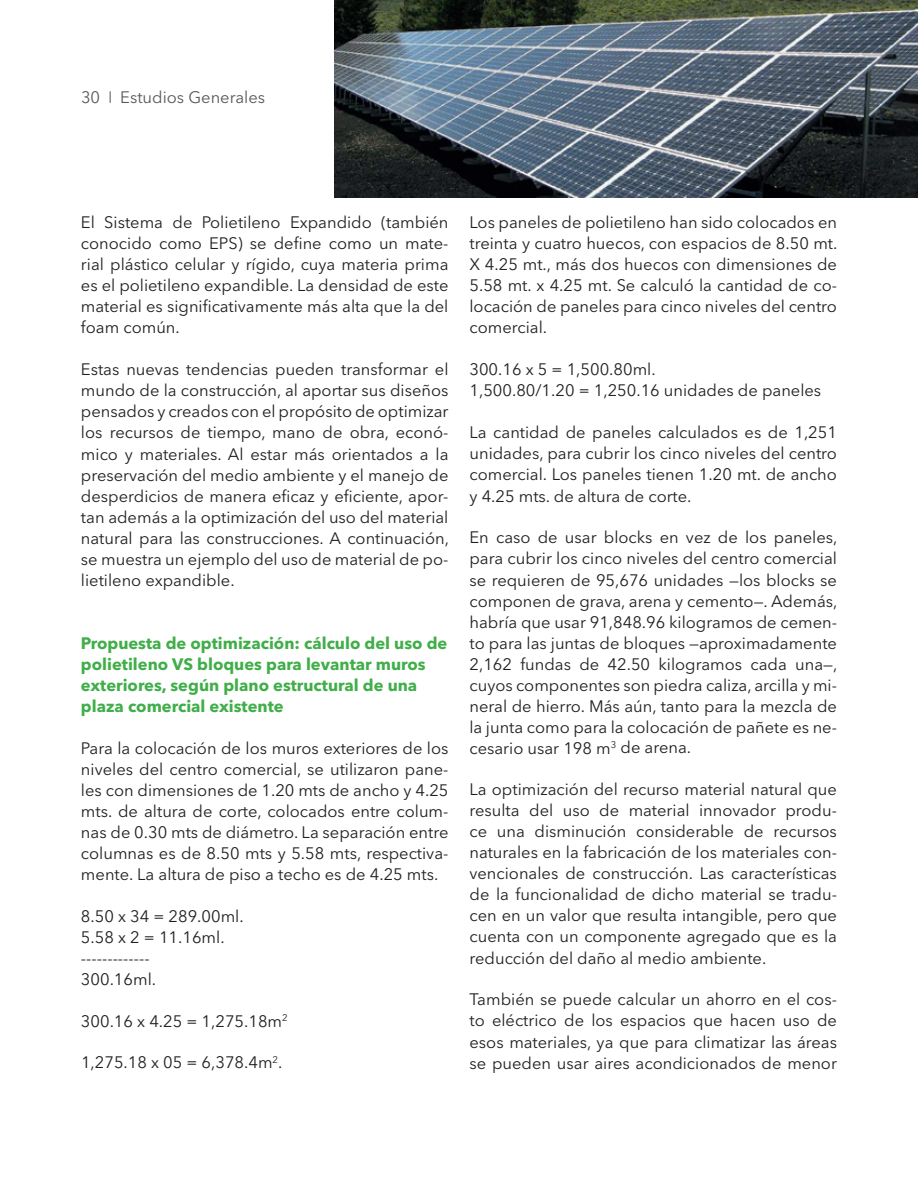
<style>
.page{position:relative;width:918px;height:1188px;background:#fff}
.page>*{position:absolute;margin:0;border:0;box-sizing:border-box;transform-origin:0 0}
.t1{font:16.5px/21px "Avenir Next LT Pro";color:#231f20;text-align:justify}
.t2{font:700 16.5px/21px "Avenir Next LT Pro";color:#40ae49}
.t3{font:16.5px "Avenir Next LT Pro";color:#57585a}
</style>
<div class="page">
<img style="left:335px;top:0;width:583px;height:198px">
<p class="t3" style="left:81px;top:88px;width:186px">30 <sup>|</sup> Estudios Generales</p>
<p class="t1" style="left:81px;top:212px;width:369px">El Sistema de Polietileno Expandido (también conocido como EPS) se define como un mate&shy;rial plástico celular y rígido, cuya materia prima es el polietileno expandible. La densidad de este material es significativamente más alta que la del foam común.</p>
<p class="t1" style="left:81px;top:359px;width:369px">Estas nuevas tendencias pueden transformar el mundo de la construcción, al aportar sus diseños pensados y creados con el propósito de optimizar los recursos de tiempo, mano de obra, econó&shy;mico y materiales. Al estar más orientados a la preservación del medio ambiente y el manejo de desperdicios de manera eficaz y eficiente, apor&shy;tan además a la optimización del uso del material natural para las construcciones. A continuación, se muestra un ejemplo del uso de material de po&shy;lietileno expandible.</p>
<p class="t2" style="left:81px;top:632px;width:368px">Propuesta de optimización: cálculo del uso de polietileno VS bloques para levantar muros exteriores, según plano estructural de una plaza comercial existente</p>
<p class="t1" style="left:81px;top:737px;width:369px">Para la colocación de los muros exteriores de los niveles del centro comercial, se utilizaron pane&shy;les con dimensiones de 1.20 mts de ancho y 4.25 mts. de altura de corte, colocados entre colum&shy;nas de 0.30 mts de diámetro. La separación entre columnas es de 8.50 mts y 5.58 mts, respectiva&shy;mente. La altura de piso a techo es de 4.25 mts.</p>
<p class="t1" style="left:81px;top:905px;width:164px;text-align:left">8.50 x 34 = 289.00ml.<br>5.58 x 2 = 11.16ml. -------------<br>300.16ml.</p>
<p class="t1" style="left:81px;top:1010px;width:208px">300.16 x 4.25 = 1,275.18m<sup>2</sup></p>
<p class="t1" style="left:81px;top:1052px;width:203px">1,275.18 x 05 = 6,378.4m<sup>2</sup>.</p>
<p class="t1" style="left:470px;top:212px;width:369px">Los paneles de polietileno han sido colocados en treinta y cuatro huecos, con espacios de 8.50 mt.<br>X 4.25 mt., más dos huecos con dimensiones de 5.58 mt. x 4.25 mt. Se calculó la cantidad de co&shy;locación de paneles para cinco niveles del centro comercial.</p>
<p class="t1" style="left:470px;top:359px;width:353px">300.16 x 5 = 1,500.80ml.<br>1,500.80/1.20 = 1,250.16 unidades de paneles</p>
<p class="t1" style="left:470px;top:422px;width:369px">La cantidad de paneles calculados es de 1,251 unidades, para cubrir los cinco niveles del centro comercial. Los paneles tienen 1.20 mt. de ancho y 4.25 mts. de altura de corte.</p>
<p class="t1" style="left:470px;top:527px;width:369px">En caso de usar blocks en vez de los paneles, para cubrir los cinco niveles del centro comercial se requieren de 95,676 unidades —los blocks se componen de grava, arena y cemento—. Además, habría que usar 91,848.96 kilogramos de cemen&shy;to para las juntas de bloques —aproximadamente 2,162 fundas de 42.50 kilogramos cada una—, cuyos componentes son piedra caliza, arcilla y mi&shy;neral de hierro. Más aún, tanto para la mezcla de la junta como para la colocación de pañete es ne&shy;cesario usar 198 m<sup>3</sup> de arena.</p>
<p class="t1" style="left:469px;top:779px;width:369px">La optimización del recurso material natural que resulta del uso de material innovador produ&shy;ce una disminución considerable de recursos naturales en la fabricación de los materiales con&shy;vencionales de construcción. Las características de la funcionalidad de dicho material se tradu&shy;cen en un valor que resulta intangible, pero que cuenta con un componente agregado que es la reducción del daño al medio ambiente.</p>
<p class="t1" style="left:469px;top:989px;width:369px">También se puede calcular un ahorro en el cos&shy;to eléctrico de los espacios que hacen uso de esos materiales, ya que para climatizar las áreas se pueden usar aires acondicionados de menor</p>
</div>
